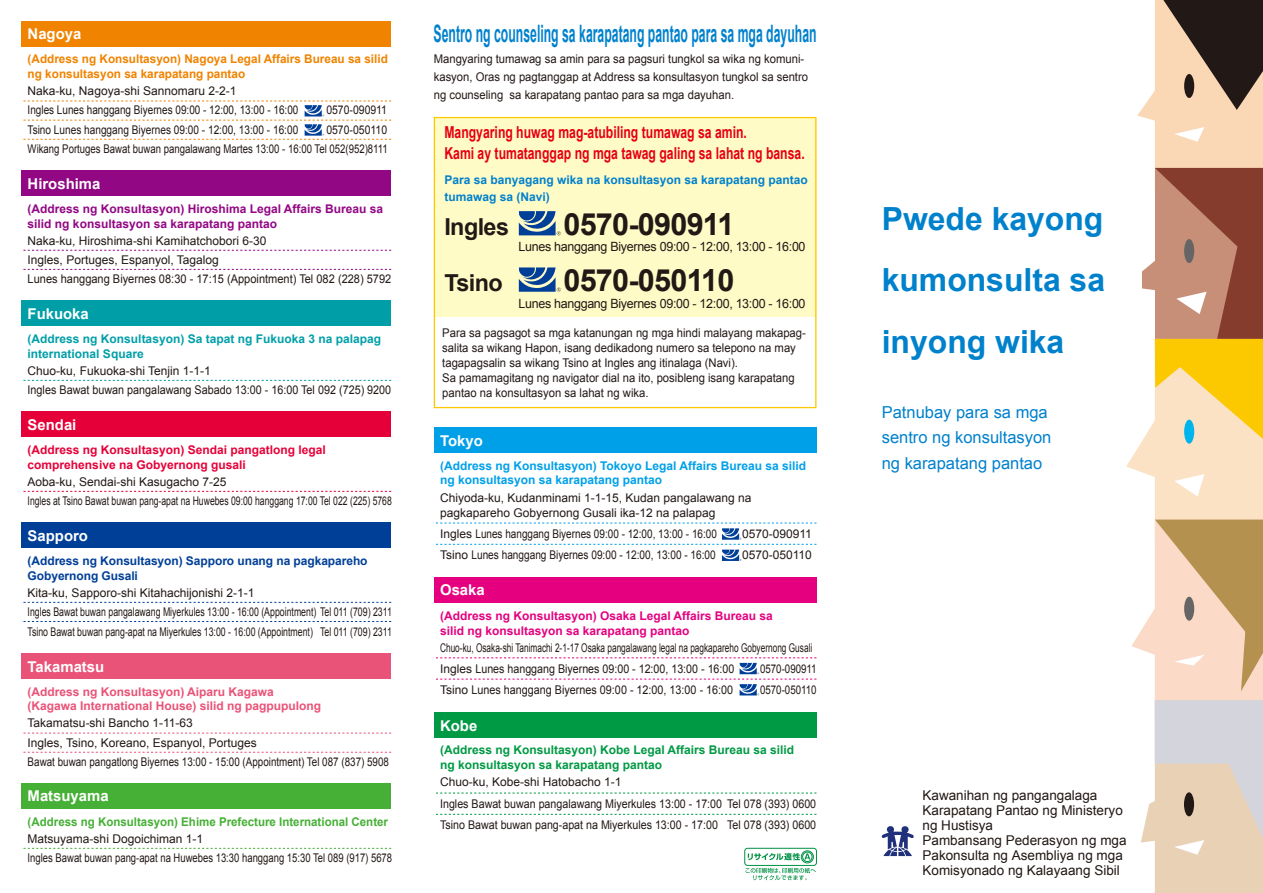
<style>
.page{position:relative;width:1263px;height:893px;background:#fff}
.page>*{position:absolute;margin:0;border:0;box-sizing:border-box;transform-origin:0 0}
.t1{font:700 31.95px/61.7px "Arial";color:#0081cc;text-align:justify}
.t2{font:700 30.6px "Arial";letter-spacing:-.025em;color:#221815}
.t3{font:700 24px "Arial";color:#0081cc;scale:.51 1}
.t4{font:700 23.4px "Arial";letter-spacing:-.025em;color:#221815}
.t5{font:700 16.5px/21px "Arial";color:#e60012;scale:.74 1}
.t6{font:16.5px/25.5px "Arial";color:#0081cc}
.t7{font:700 14.85px "Arial";color:#fff}
.t8{font:13.5px/15px "Arial";color:#221815}
.t9{font:12.75px "Arial";letter-spacing:-.025em;color:#221815}
.t10{font:12px/19.2px "Arial";color:#221815}
.t11{font:12px/15px "Arial";color:#221815;scale:.94 1}
.t12{font:12px/21.3px "Arial";color:#221815;scale:.69 1}
.t13{font:700 12px/14.9px "Arial";color:#920783}
.t14{font:12px/19.2px "Arial";color:#221815;text-align:right;scale:.87 1}
.t15{font:700 12px/14.9px "Arial";color:#00a0e9}
.t16{font:700 12px/14.9px "Arial";color:#f08300}
.t17{font:700 12px/14.9px "Arial";color:#e4007f}
.t18{font:700 12px/14.9px "Arial";color:#094}
.t19{font:700 12px/14.9px "Arial";color:#e95377}
.t20{font:700 12px/14.9px "Arial";color:#e60039}
.t21{font:700 12px/14.9px "Arial";color:#009fa8}
.t22{font:700 12px/16.5px "Arial";color:#0081cc}
.t23{font:700 12px/14.9px "Arial";letter-spacing:-.005em;color:#003f98}
.t24{font:700 12px "Arial";color:#45b035;scale:.96 1}
.t25{font:12px "Arial";color:#221815;scale:.84 1}
.t26{font:12px "Arial";color:#221815;scale:.81 1}
</style>
<div class="page">
<div style="left:1155px;top:0;width:108px;height:193px;background:#fbd8b5"></div>
<svg style="left:1137px;top:0;width:126px;height:142px"></svg>
<div style="left:1155px;top:339px;width:108px;height:205px;background:#fce2c4"></div>
<svg style="left:1126px;top:168px;width:137px;height:328px"></svg>
<div style="left:1155px;top:520px;width:108px;height:205px;background:#fbdac8"></div>
<svg style="left:1131px;top:520px;width:132px;height:171px"></svg>
<div style="left:1155px;top:700px;width:108px;height:193px;background:#e9d1b5"></div>
<svg style="left:1141px;top:700px;width:122px;height:166px"></svg>
<div style="left:744px;top:848px;width:73px;height:18px;border:1px solid #009143;border-radius:3px"></div>
<svg style="left:745px;top:850px;width:71px;height:30px"></svg>
<svg style="left:434px;top:117px;width:382px;height:291px;fill:#fffbc7"></svg>
<svg style="left:881px;top:826px;width:33px;height:30px"></svg>
<div style="left:434px;top:427px;width:382px;height:26px;background:#00a0e9"></div>
<svg style="left:436px;top:523px;width:380px;height:38px"></svg>
<div style="left:434px;top:577px;width:382px;height:26px;background:#e4007f"></div>
<svg style="left:436px;top:657px;width:380px;height:38px"></svg>
<svg style="left:21px;top:602px;width:370px;height:1px"></svg>
<svg style="left:21px;top:621px;width:370px;height:1px"></svg>
<div style="left:21px;top:523px;width:370px;height:25px;background:#003f98"></div>
<svg style="left:21px;top:491px;width:370px;height:1px"></svg>
<div style="left:21px;top:412px;width:370px;height:25px;background:#e60039"></div>
<svg style="left:519px;top:211px;width:42px;height:24px"></svg>
<svg style="left:519px;top:267px;width:42px;height:25px"></svg>
<div style="left:434px;top:712px;width:382px;height:26px;background:#094"></div>
<svg style="left:436px;top:793px;width:380px;height:1px"></svg>
<svg style="left:436px;top:814px;width:380px;height:1px"></svg>
<svg style="left:21px;top:250px;width:370px;height:1px"></svg>
<svg style="left:21px;top:269px;width:370px;height:1px"></svg>
<div style="left:21px;top:171px;width:370px;height:25px;background:#920783"></div>
<svg style="left:21px;top:380px;width:370px;height:1px"></svg>
<div style="left:21px;top:301px;width:370px;height:25px;background:#009fa8"></div>
<svg style="left:23px;top:733px;width:368px;height:1px"></svg>
<svg style="left:21px;top:752px;width:370px;height:1px"></svg>
<div style="left:21px;top:653px;width:370px;height:26px;background:#e95377"></div>
<svg style="left:21px;top:848px;width:370px;height:1px"></svg>
<div style="left:21px;top:783px;width:370px;height:26px;background:#45b035"></div>
<div style="left:21px;top:21px;width:370px;height:26px;background:#f08300"></div>
<svg style="left:21px;top:101px;width:370px;height:39px"></svg>
<p class="t7" style="left:28px;top:24px;width:55px">Nagoya</p>
<p class="t16" style="left:28px;top:52px;width:362px">(Address ng Konsultasyon) Nagoya Legal Affairs Bureau sa silid ng konsultasyon sa karapatang pantao</p>
<p class="t10" style="left:28px;top:82px;width:272px">Naka-ku, Nagoya-shi Sannomaru 2-2-1<br>Ingles Lunes hanggang Biyernes 09:00 - 12:00, 13:00 - 16:00</p>
<p class="t14" style="left:326px;top:101px;width:71px">0570-090911</p>
<p class="t14" style="left:28px;top:120px;width:416px">0570-050110<br>Wikang Portuges Bawat buwan pangalawang Martes 13:00 - 16:00 Tel 052(952)8111</p>
<p class="t25" style="left:28px;top:122px;width:324px">Tsino Lunes hanggang Biyernes 09:00 - 12:00, 13:00 - 16:00</p>
<p class="t7" style="left:28px;top:174px;width:74px">Hiroshima</p>
<p class="t13" style="left:28px;top:201px;width:357px">(Address ng Konsultasyon) Hiroshima Legal Affairs Bureau sa silid ng konsultasyon sa karapatang pantao</p>
<p class="t10" style="left:28px;top:231px;width:365px">Naka-ku, Hiroshima-shi Kamihatchobori 6-30<br>Ingles, Portuges, Espanyol, Tagalog<br>Lunes hanggang Biyernes 08:30 - 17:15 (Appointment) Tel 082 (228) 5792</p>
<p class="t7" style="left:28px;top:304px;width:63px">Fukuoka</p>
<p class="t21" style="left:28px;top:332px;width:355px">(Address ng Konsultasyon) Sa tapat ng Fukuoka 3 na palapag international Square</p>
<p class="t10" style="left:28px;top:361px;width:365px">Chuo-ku, Fukuoka-shi Tenjin 1-1-1<br>Ingles Bawat buwan pangalawang Sabado 13:00 - 16:00 Tel 092 (725) 9200</p>
<p class="t7" style="left:28px;top:415px;width:50px">Sendai</p>
<p class="t20" style="left:28px;top:442px;width:300px">(Address ng Konsultasyon) Sendai pangatlong legal comprehensive na Gobyernong gusali</p>
<p class="t10" style="left:28px;top:472px;width:366px">Aoba-ku, Sendai-shi Kasugacho 7-25<br>Ingles at Tsino Bawat buwan pang-apat na Huwebes 09:00 hanggang 17:00 Tel 022 (225) 5768</p>
<p class="t7" style="left:28px;top:526px;width:62px">Sapporo</p>
<p class="t23" style="left:28px;top:554px;width:341px">(Address ng Konsultasyon) Sapporo unang na pagkapareho<br>Gobyernong Gusali</p>
<p class="t10" style="left:28px;top:584px;width:366px">Kita-ku, Sapporo-shi Kitahachijonishi 2-1-1<br>Ingles Bawat buwan pangalawang Miyerkules 13:00 - 16:00 (Appointment) Tel 011 (709) 2311<br>Tsino Bawat buwan pang-apat na Miyerkules 13:00 - 16:00 (Appointment) Tel 011 (709) 2311</p>
<p class="t7" style="left:28px;top:657px;width:78px">Takamatsu</p>
<p class="t19" style="left:28px;top:684px;width:295px">(Address ng Konsultasyon) Aiparu Kagawa (Kagawa International House) silid ng pagpupulong</p>
<p class="t10" style="left:28px;top:714px;width:363px">Takamatsu-shi Bancho 1-11-63<br>Ingles, Tsino, Koreano, Espanyol, Portuges<br>Bawat buwan pangatlong Biyernes 13:00 - 15:00 (Appointment) Tel 087 (837) 5908</p>
<p class="t7" style="left:28px;top:786px;width:83px">Matsuyama</p>
<p class="t24" style="left:28px;top:813px;width:377px">(Address ng Konsultasyon) Ehime Prefecture International Center</p>
<p class="t10" style="left:28px;top:829px;width:366px">Matsuyama-shi Dogoichiman 1-1<br>Ingles Bawat buwan pang-apat na Huwebes 13:30 hanggang 15:30 Tel 089 (917) 5678</p>
<h3 class="t3" style="left:434px;top:17px;width:752px">Sentro ng counseling sa karapatang pantao para sa mga dayuhan</h3>
<p class="t11" style="left:434px;top:50px;width:400px;line-height:18px">Mangyaring tumawag sa amin para sa pagsuri tungkol sa wika ng komuni&shy;kasyon, Oras ng pagtanggap at Address sa konsultasyon tungkol sa sentro ng counseling sa karapatang pantao para sa mga dayuhan.</p>
<h3 class="t5" style="left:444px;top:122px;width:488px">Mangyaring huwag mag-atubiling tumawag sa amin.<br>Kami ay tumatanggap ng mga tawag galing sa lahat ng bansa.</h3>
<p class="t22" style="left:444px;top:172px;width:365px">Para sa banyagang wika na konsultasyon sa karapatang pantao tumawag sa (Navi)</p>
<p class="t9" style="left:518px;top:238px;width:289px">Lunes hanggang Biyernes 09:00 - 12:00, 13:00 - 16:00</p>
<h3 class="t4" style="left:444px;top:211px;width:66px">Ingles</h3>
<h2 class="t2" style="left:563px;top:204px;width:173px">0570-090911</h2>
<h3 class="t4" style="left:444px;top:268px;width:60px">Tsino</h3>
<h2 class="t2" style="left:563px;top:260px;width:173px">0570-050110</h2>
<p class="t9" style="left:518px;top:295px;width:289px">Lunes hanggang Biyernes 09:00 - 12:00, 13:00 - 16:00</p>
<p class="t11" style="left:442px;top:325px;width:388px">Para sa pagsagot sa mga katanungan ng mga hindi malayang makapag&shy;salita sa wikang Hapon, isang dedikadong numero sa telepono na may tagapagsalin sa wikang Tsino at Ingles ang itinalaga (Navi).<br>Sa pamamagitang ng navigator dial na ito, posibleng isang karapatang pantao na konsultasyon sa lahat ng wika.</p>
<p class="t7" style="left:440px;top:430px;width:44px">Tokyo</p>
<p class="t15" style="left:440px;top:458px;width:368px">(Address ng Konsultasyon) Tokoyo Legal Affairs Bureau sa silid ng konsultasyon sa karapatang pantao</p>
<p class="t10" style="left:440px;top:490px;width:313px;line-height:14.9px">Chiyoda-ku, Kudanminami 1-1-15, Kudan pangalawang na pagkapareho Gobyernong Gusali ika-12 na palapag</p>
<p class="t10" style="left:440px;top:524px;width:278px">Ingles Lunes hanggang Biyernes 09:00 - 12:00, 13:00 - 16:00</p>
<p class="t10" style="left:742px;top:524px;width:71px">0570-090911</p>
<p class="t10" style="left:440px;top:545px;width:277px">Tsino Lunes hanggang Biyernes 09:00 - 12:00, 13:00 - 16:00</p>
<p class="t10" style="left:742px;top:545px;width:71px">0570-050110</p>
<p class="t7" style="left:440px;top:580px;width:46px">Osaka</p>
<p class="t17" style="left:440px;top:609px;width:334px">(Address ng Konsultasyon) Osaka Legal Affairs Bureau sa silid ng konsultasyon sa karapatang pantao</p>
<p class="t12" style="left:440px;top:637px;width:541px">Chuo-ku, Osaka-shi Tanimachi 2-1-17 Osaka pangalawang legal na pagkapareho Gobyernong Gusali<br>Ingles Lunes hanggang Biyernes 09:00 - 12:00, 13:00 - 16:00</p>
<p class="t26" style="left:760px;top:661px;width:71px">0570-090911</p>
<p class="t10" style="left:440px;top:681px;width:295px">Tsino Lunes hanggang Biyernes 09:00 - 12:00, 13:00 - 16:00</p>
<p class="t26" style="left:760px;top:682px;width:71px">0570-050110</p>
<p class="t7" style="left:440px;top:715px;width:39px">Kobe</p>
<p class="t18" style="left:440px;top:743px;width:356px">(Address ng Konsultasyon) Kobe Legal Affairs Bureau sa silid ng konsultasyon sa karapatang pantao</p>
<p class="t10" style="left:440px;top:772px;width:378px;line-height:21.3px">Chuo-ku, Kobe-shi Hatobacho 1-1<br>Ingles Bawat buwan pangalawang Miyerkules 13:00 - 17:00 Tel 078 (393) 0600<br>Tsino Bawat buwan pang-apat na Miyerkules 13:00 - 17:00 Tel 078 (393) 0600</p>
<h1 class="t1" style="left:882px;top:188px;width:225px">Pwede kayong kumonsulta sa inyong wika</h1>
<h3 class="t6" style="left:882px;top:399px;width:171px">Patnubay para sa mga sentro ng konsultasyon ng karapatang pantao</h3>
<p class="t8" style="left:922px;top:788px;width:206px">Kawanihan ng pangangalaga<br>Karapatang Pantao ng Ministeryo ng Hustisya<br>Pambansang Pederasyon ng mga<br>Pakonsulta ng Asembliya ng mga<br>Komisyonado ng Kalayaang Sibil</p>
</div>
